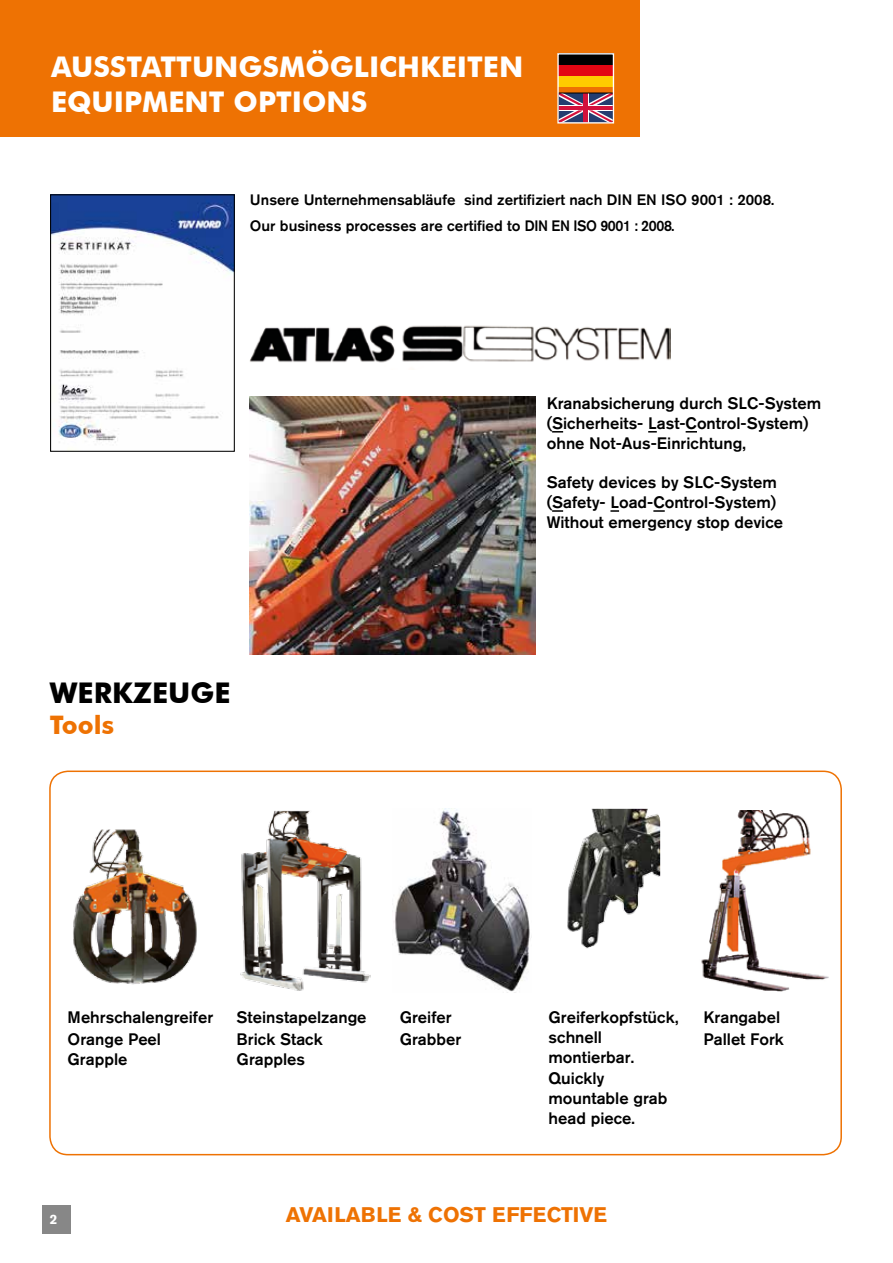
<style>
.page{position:relative;width:893px;height:1263px;background:#fff}
.page>*{position:absolute;margin:0;border:0;box-sizing:border-box;transform-origin:0 0}
.t1{font:700 28.5px/34.2px "Futura BT";color:#fff}
.t2{font:700 28.5px "Futura BT";color:#000}
.t3{font:700 25.5px "Futura BT";color:#ee7203}
.t4{font:700 21px "Akzidenz Grotesk Pro";color:#ee7203}
.t5{font:500 16.5px/19.8px "Akzidenz Grotesk BQ";color:#000}
.t6{font:500 15px/26.5px "Akzidenz Grotesk BQ";color:#000}
.t7{font:700 13.5px "Akzidenz Grotesk Pro";color:#fff}
</style>
<div class="page">
<div style="left:43px;top:1205px;width:28px;height:28px;background:#878787"></div>
<img style="left:393px;top:808px;width:138px;height:184px">
<img style="left:701px;top:811px;width:128px;height:181px">
<img style="left:240px;top:810px;width:130px;height:181px">
<img style="left:73px;top:829px;width:124px;height:156px">
<div style="left:0;top:0;width:640px;height:136px;background:#ee7203"></div>
<img style="left:567px;top:809px;width:93px;height:140px">
<div style="left:49px;top:770px;width:793px;height:385px;border:2px solid #ee7203;border-radius:18px"></div>
<img style="left:52px;top:196px;width:181px;height:247px">
<div style="left:50px;top:194px;width:185px;height:258px;border:1px solid #000"></div>
<svg style="left:552px;top:431px;width:11px;height:2px"></svg>
<svg style="left:648px;top:431px;width:9px;height:2px"></svg>
<svg style="left:686px;top:431px;width:11px;height:2px"></svg>
<svg style="left:552px;top:510px;width:11px;height:2px"></svg>
<svg style="left:610px;top:510px;width:9px;height:2px"></svg>
<svg style="left:653px;top:510px;width:12px;height:2px"></svg>
<div style="left:558px;top:54px;width:55px;height:33px;background:#e30613"></div>
<div style="left:558px;top:54px;width:55px;height:11px;background:#000"></div>
<div style="left:558px;top:76px;width:55px;height:11px;background:#fc0"></div>
<svg style="left:560px;top:95px;width:51px;height:26px"></svg>
<div style="left:558px;top:93px;width:55px;height:30px;border:1px solid #000"></div>
<div style="left:557px;top:53px;width:57px;height:71px;border:1px solid #fff"></div>
<img style="left:250px;top:325px;width:421px;height:38px">
<img style="left:250px;top:397px;width:285px;height:257px">
<h1 class="t1" style="left:51px;top:50px;width:469px">AUSSTATTUNGSMÖGLICHKEITEN<br>EQUI PMENT OPTIONS</h1>
<p class="t6" style="left:250px;top:186px;width:526px">Unsere Unternehmensabläufe sind zertifiziert nach DIN EN ISO 9001 : 2008.<br>Our business processes are certified to DIN EN ISO 9001 : 2008.</p>
<h1 class="t2" style="left:50px;top:675px;width:182px">WERKZEUGE</h1>
<h2 class="t3" style="left:50px;top:709px;width:66px">TOOLS</h2>
<p class="t5" style="left:547px;top:393px;width:276px">Kranabsicherung durch SLC-System (Sicherheits- Last-Control-System) ohne Not-Aus-Einrichtung,</p>
<p class="t5" style="left:547px;top:472px;width:238px">Safety devices by SLC-System (Safety- Load-Control-System)<br>Without emergency stop device</p>
<p class="t5" style="left:68px;top:1006px;width:147px;line-height:21.9px">Mehrschalengreifer<br>Orange Peel</p>
<p class="t5" style="left:68px;top:1048px;width:61px">Grapple</p>
<p class="t5" style="left:237px;top:1006px;width:131px;line-height:21.9px">Steinstapelzange<br>Brick Stack</p>
<p class="t5" style="left:237px;top:1048px;width:70px">Grapples</p>
<p class="t5" style="left:400px;top:1006px;width:63px;line-height:21.9px">Greifer<br>Grabber</p>
<p class="t5" style="left:549px;top:1007px;width:132px">Greiferkopfstück, schnell montierbar.</p>
<p class="t5" style="left:549px;top:1068px;width:120px">Quickly mountable grab head piece.</p>
<p class="t5" style="left:703px;top:1006px;width:82px;line-height:21.9px">Krangabel<br>Pallet Fork</p>
<p class="t7" style="left:50px;top:1210px;width:9px">2</p>
<p class="t4" style="left:286px;top:1201px;width:322px">AVAILABLE &amp; COST EFFECTIVE</p>
</div>
